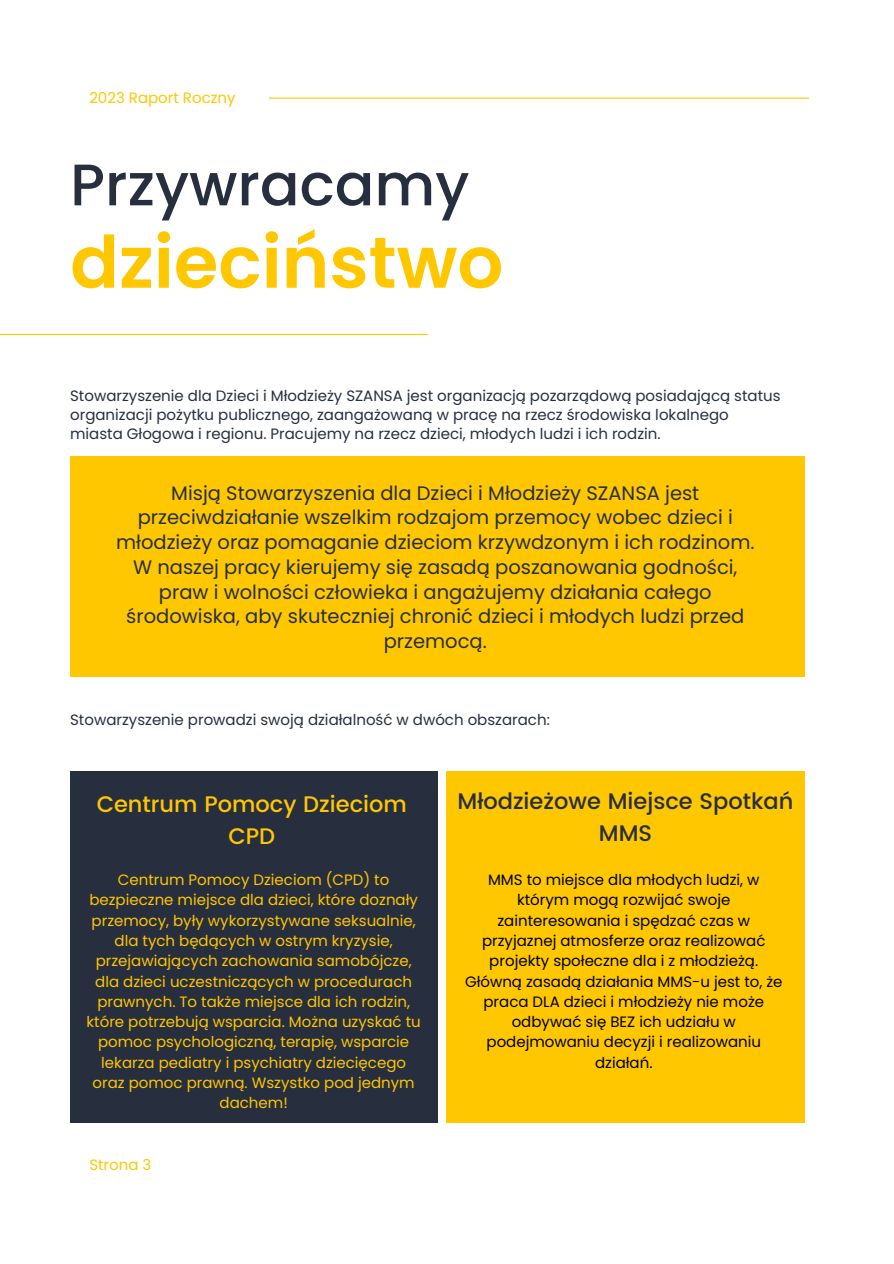
<style>
.page{position:relative;width:894px;height:1264px;background:#fff}
.page>*{position:absolute;margin:0;border:0;box-sizing:border-box;transform-origin:0 0}
.t1{font:600 72px "Poppins";color:#ffc700}
.t2{font:500 58.5px "Poppins";color:#272e3e}
.t3{font:500 22.5px/31.5px "Poppins";color:#272e3e;text-align:center}
.t4{font:500 22.5px/31.5px "Poppins";color:#ffc700;text-align:center}
.t5{font:19.5px/24.8px "Poppins";color:#272e3e;text-align:center}
.t6{font:15px/20.2px "Poppins";color:#ffc700;text-align:center}
.t7{font:15px/19.2px "Poppins";color:#272e3e}
.t8{font:15px/20.2px "Poppins";color:#000;text-align:center}
</style>
<div class="page">
<hr style="left:0;top:334px;width:427px;height:1px;background:#ffc700">
<hr style="left:269px;top:98px;width:539px;height:1px;background:#ffc700">
<div style="left:70px;top:456px;width:734px;height:221px;background:#ffc700"></div>
<div style="left:70px;top:771px;width:367px;height:351px;background:#272e3e"></div>
<div style="left:446px;top:771px;width:358px;height:351px;background:#ffc700"></div>
<p class="t6" style="left:89px;top:88px;width:148px">2023 Raport Roczny</p>
<h2 class="t2" style="left:70px;top:144px;width:400px">Przywracamy</h2>
<h1 class="t1" style="left:70px;top:212px;width:434px">dzieciństwo</h1>
<p class="t7" style="left:70px;top:386px;width:711px">Stowarzyszenie dla Dzieci i Młodzieży SZANSA jest organizacją pozarządową posiadającą status organizacji pożytku publicznego, zaangażowaną w pracę na rzecz środowiska lokalnego miasta Głogowa i regionu. Pracujemy na rzecz dzieci, młodych ludzi i ich rodzin.</p>
<p class="t5" style="left:116px;top:480px;width:640px">Misją Stowarzyszenia dla Dzieci i Młodzieży SZANSA jest przeciwdziałanie wszelkim rodzajom przemocy wobec dzieci i młodzieży oraz pomaganie dzieciom krzywdzonym i ich rodzinom.<br>W naszej pracy kierujemy się zasadą poszanowania godności, praw i wolności człowieka i angażujemy działania całego środowiska, aby skuteczniej chronić dzieci i młodych ludzi przed przemocą.</p>
<p class="t7" style="left:70px;top:710px;width:481px">Stowarzyszenie prowadzi swoją działalność w dwóch obszarach:</p>
<h3 class="t4" style="left:97px;top:789px;width:311px">Centrum Pomocy Dzieciom<br>CPD</h3>
<p class="t3" style="left:457px;top:785px;width:337px">Młodzieżowe Miejsce Spotkań<br>MMS</p>
<p class="t8" style="left:482px;top:869px;width:285px">MMS to miejsce dla młodych ludzi, w którym mogą rozwijać swoje zainteresowania i spędzać czas w przyjaznej atmosferze oraz realizować projekty społeczne dla i z młodzieżą.</p>
<h3 class="t8" style="left:465px;top:971px;width:319px">Główną zasadą działania MMS-u jest to, że praca DLA dzieci i młodzieży nie może odbywać się BEZ ich udziału w podejmowaniu decyzji i realizowaniu działań.</h3>
<p class="t6" style="left:86px;top:869px;width:335px">Centrum Pomocy Dzieciom (CPD) to bezpieczne miejsce dla dzieci, które doznały przemocy, były wykorzystywane seksualnie, dla tych będących w ostrym kryzysie, przejawiających zachowania samobójcze, dla dzieci uczestniczących w procedurach prawnych. To także miejsce dla ich rodzin, które potrzebują wsparcia. Można uzyskać tu pomoc psychologiczną, terapię, wsparcie lekarza pediatry i psychiatry dziecięcego oraz pomoc prawną. Wszystko pod jednym dachem!</p>
<h4 class="t6" style="left:89px;top:1154px;width:64px">Strona 3</h4>
</div>
